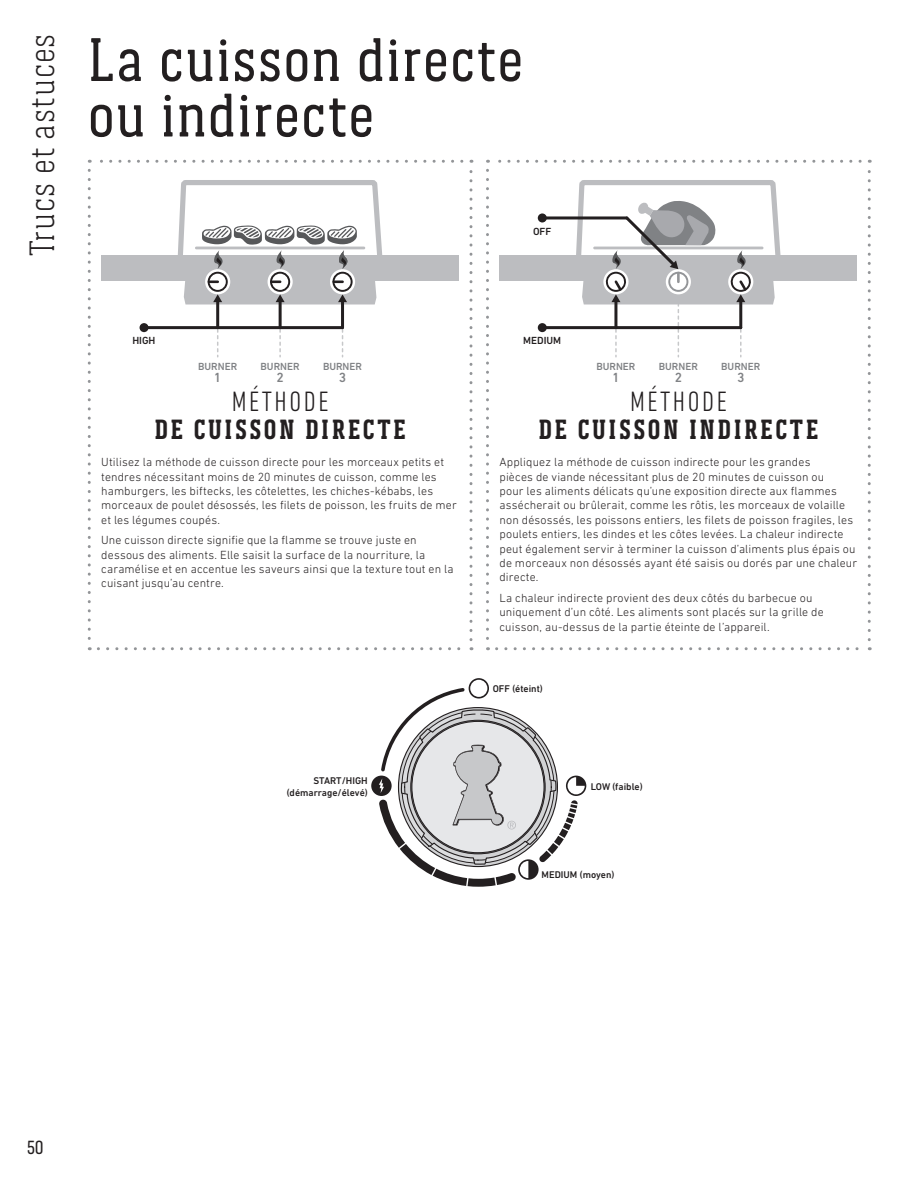
<style>
.page{position:relative;width:918px;height:1188px;background:#fff}
.page>*{position:absolute;margin:0;border:0;box-sizing:border-box;transform-origin:0 0}
.t1{font:63px/55.5px "Weber Serif";letter-spacing:.02em;color:#231f20}
.t2{font:300 36px "Weber Serif";letter-spacing:.025em;color:#231f20}
.t3{font:700 28.5px "Weber Serif";letter-spacing:.09em;color:#231f20}
.t4{font:300 condensed 28.5px "DIN Next LT Pro";letter-spacing:.09em;color:#231f20}
.t5{font:19.5px "Weber Serif";color:#231f20}
.t6{font:500 13.5px "DIN Next LT Pro";color:#808285}
.t7{font:300 12px/14.4px "DIN Next LT Pro";letter-spacing:.01em;color:#231f20}
.t8{font:500 10.5px "DIN Next LT Pro";color:#808285}
.t9{font:500 10.5px "DIN Next LT Pro";color:#231f20}
.t10{font:500 9.9px/11.9px "DIN Next LT Pro";color:#231f20;text-align:right}
</style>
<div class="page">
<svg style="left:88px;top:170px;width:3px;height:480px"></svg>
<svg style="left:98px;top:647px;width:374px;height:3px"></svg>
<svg style="left:470px;top:160px;width:2px;height:480px"></svg>
<svg style="left:89px;top:160px;width:373px;height:3px"></svg>
<div style="left:101px;top:255px;width:358px;height:26px;background:#bcbdc0"></div>
<hr style="left:144px;top:326px;width:199px;height:3px;background:#231f20">
<div style="left:140px;top:323px;width:9px;height:9px;background:#231f20;border-radius:50%"></div>
<svg style="left:175px;top:180px;width:208px;height:177px"></svg>
<svg style="left:486px;top:170px;width:3px;height:480px"></svg>
<svg style="left:497px;top:647px;width:373px;height:3px"></svg>
<svg style="left:868px;top:160px;width:3px;height:480px"></svg>
<svg style="left:488px;top:160px;width:372px;height:3px"></svg>
<div style="left:499px;top:255px;width:358px;height:26px;background:#bcbdc0"></div>
<hr style="left:542px;top:326px;width:199px;height:3px;background:#231f20">
<div style="left:538px;top:323px;width:9px;height:9px;background:#231f20;border-radius:50%"></div>
<hr style="left:542px;top:216px;width:85px;height:3px;background:#231f20">
<div style="left:538px;top:213px;width:9px;height:9px;background:#231f20;border-radius:50%"></div>
<svg style="left:573px;top:180px;width:208px;height:177px"></svg>
<div style="left:371px;top:776px;width:21px;height:20px;background:#231f20;border-radius:50%"></div>
<svg style="left:379px;top:678px;width:207px;height:209px"></svg>
<h2 class="t2" style="left:22px;top:256px;width:224px;rotate:-90deg">Trucs et astuces</h2>
<h1 class="t1" style="left:88px;top:32px;width:437px">La cuisson directe ou indirecte</h1>
<p class="t9" style="left:533px;top:225px;width:20px">OFF</p>
<p class="t9" style="left:132px;top:335px;width:25px">HIGH</p>
<p class="t9" style="left:523px;top:335px;width:39px">MEDIUM</p>
<p class="t8" style="left:198px;top:360px;width:41px">BURNER</p>
<p class="t6" style="left:214px;top:369px;width:9px">1</p>
<p class="t8" style="left:261px;top:360px;width:41px">BURNER</p>
<p class="t6" style="left:276px;top:369px;width:9px">2</p>
<p class="t8" style="left:323px;top:360px;width:41px">BURNER</p>
<p class="t6" style="left:339px;top:369px;width:9px">3</p>
<p class="t8" style="left:596px;top:360px;width:41px">BURNER</p>
<p class="t6" style="left:612px;top:369px;width:9px">1</p>
<p class="t8" style="left:659px;top:360px;width:41px">BURNER</p>
<p class="t6" style="left:675px;top:369px;width:9px">2</p>
<p class="t8" style="left:721px;top:360px;width:41px">BURNER</p>
<p class="t6" style="left:737px;top:369px;width:9px">3</p>
<h3 class="t4" style="left:232px;top:385px;width:98px">MÉTHODE</h3>
<h3 class="t3" style="left:154px;top:413px;width:253px">DE CUISSON DIRECTE</h3>
<p class="t7" style="left:101px;top:455px;width:357px">Utilisez la méthode de cuisson directe pour les morceaux petits et tendres nécessitant moins de 20 minutes de cuisson, comme les hamburgers, les biftecks, les côtelettes, les chiches-kébabs, les morceaux de poulet désossés, les filets de poisson, les fruits de mer et les légumes coupés.</p>
<p class="t7" style="left:101px;top:533px;width:354px">Une cuisson directe signifie que la flamme se trouve juste en dessous des aliments. Elle saisit la surface de la nourriture, la caramélise et en accentue les saveurs ainsi que la texture tout en la cuisant jusqu’au centre.</p>
<h3 class="t4" style="left:630px;top:385px;width:98px">MÉTHODE</h3>
<h3 class="t3" style="left:538px;top:413px;width:281px">DE CUISSON INDIRECTE</h3>
<p class="t7" style="left:500px;top:455px;width:359px">Appliquez la méthode de cuisson indirecte pour les grandes<br>pièces de viande nécessitant plus de 20 minutes de cuisson ou<br>pour les aliments délicats qu’une exposition directe aux flammes assécherait ou brûlerait, comme les rôtis, les morceaux de volaille non désossés, les poissons entiers, les filets de poisson fragiles, les poulets entiers, les dindes et les côtes levées. La chaleur indirecte peut également servir à terminer la cuisson d’aliments plus épais ou de morceaux non désossés ayant été saisis ou dorés par une chaleur directe.</p>
<p class="t7" style="left:500px;top:590px;width:326px">La chaleur indirecte provient des deux côtés du barbecue ou uniquement d’un côté. Les aliments sont placés sur la grille de cuisson, au-dessus de la partie éteinte de l’appareil.</p>
<p class="t10" style="left:493px;top:683px;width:52px">OFF (éteint)</p>
<p class="t10" style="left:287px;top:775px;width:83px">START/HIGH (démarrage/élevé)</p>
<p class="t10" style="left:591px;top:781px;width:53px">LOW (faible)</p>
<p class="t10" style="left:542px;top:868px;width:74px">MEDIUM (moyen)</p>
<h3 class="t5" style="left:27px;top:1137px;width:18px">50</h3>
</div>
